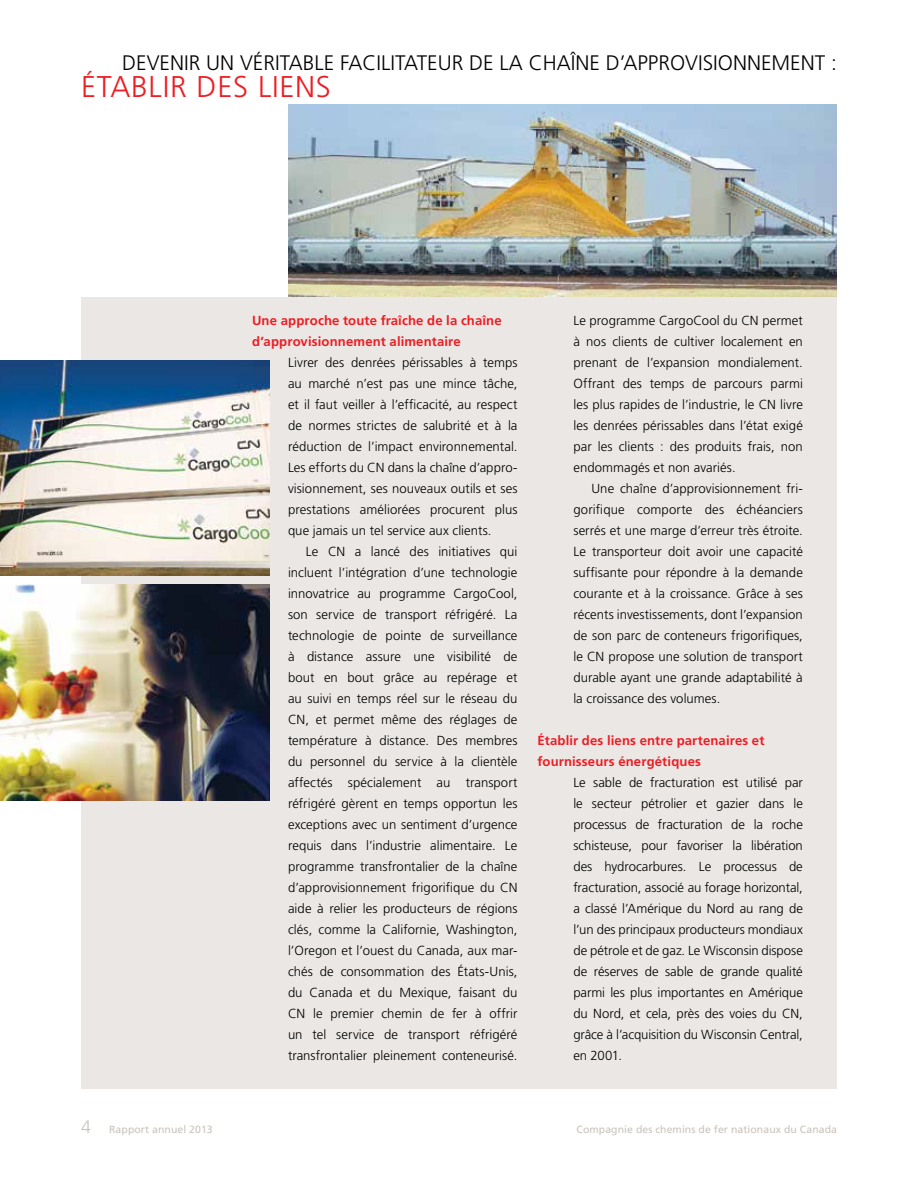
<style>
.page{position:relative;width:918px;height:1188px;background:#fff}
.page>*{position:absolute;margin:0;border:0;box-sizing:border-box;transform-origin:0 0}
.t1{font:300 30px "Frutiger LT Std";letter-spacing:.025em;color:#ed1d24}
.t2{font:300 21px "Frutiger LT Std";color:#000}
.t3{font:300 13.2px/21px "Frutiger LT Std";color:#000;text-align:justify}
.t4{font:700 13.2px/21px "Frutiger LT Std";letter-spacing:.01em;color:#ed1d24}
.t5{font:10.5px "Frutiger LT Std";letter-spacing:.005em;color:#cac3bc}
.s1{font-weight:300;font-size:18px}
</style>
<div class="page">
<img style="left:288px;top:105px;width:549px;height:192px">
<div style="left:81px;top:297px;width:756px;height:792px;background:#eae7e4"></div>
<img style="left:0;top:360px;width:270px;height:216px">
<img style="left:0;top:585px;width:270px;height:216px">
<h2 class="t2" style="left:122px;top:51px;width:716px">DEVENIR UN VÉRITABLE FACILITATEUR DE LA CHAÎNE D’APPROVISIONNEMENT :</h2>
<h1 class="t1" style="left:81px;top:70px;width:251px">ÉTABLIR DES LIENS</h1>
<p class="t4" style="left:252px;top:310px;width:251px">Une approche toute fraîche de la chaîne d’approvisionnement alimentaire</p>
<p class="t3" style="left:288px;top:352px;width:231px">Livrer des denrées périssables à temps au marché n’est pas une mince tâche, et il faut veiller à l’efficacité, au respect de normes strictes de salubrité et à la réduction de l’impact environnemental.<br>Les efforts du CN dans la chaîne d’appro&shy;visionnement, ses nouveaux outils et ses prestations améliorées procurent plus que jamais un tel service aux clients.</p>
<p class="t3" style="left:288px;top:541px;width:231px;text-indent:18px">Le CN a lancé des initiatives qui incluent l’intégration d’une technologie innovatrice au programme CargoCool, son service de transport réfrigéré. La technologie de pointe de surveillance à distance assure une visibilité de bout en bout grâce au repérage et au suivi en temps réel sur le réseau du CN, et permet même des réglages de température à distance. Des membres du personnel du service à la clientèle affectés spécialement au transport réfrigéré gèrent en temps opportun les exceptions avec un sentiment d’urgence requis dans l’industrie alimentaire. Le programme transfrontalier de la chaîne d’approvisionnement frigorifique du CN aide à relier les producteurs de régions clés, comme la Californie, Washington, l’Oregon et l’ouest du Canada, aux mar&shy;chés de consommation des États-Unis, du Canada et du Mexique, faisant du CN le premier chemin de fer à offrir un tel service de transport réfrigéré transfrontalier pleinement conteneurisé.</p>
<p class="t3" style="left:573px;top:310px;width:231px">Le programme CargoCool du CN permet à nos clients de cultiver localement en prenant de l’expansion mondialement.<br>Offrant des temps de parcours parmi les plus rapides de l’industrie, le CN livre les denrées périssables dans l’état exigé par les clients : des produits frais, non endommagés et non avariés.</p>
<p class="t3" style="left:573px;top:478px;width:231px;text-indent:18px">Une chaîne d’approvisionnement fri&shy;gorifique comporte des échéanciers serrés et une marge d’erreur très étroite.<br>Le transporteur doit avoir une capacité suffisante pour répondre à la demande courante et à la croissance. Grâce à ses récents investissements, dont l’expansion de son parc de conteneurs frigorifiques, le CN propose une solution de transport durable ayant une grande adaptabilité à la croissance des volumes.</p>
<p class="t4" style="left:537px;top:730px;width:229px">Établir des liens entre partenaires et fournisseurs énergétiques</p>
<p class="t3" style="left:573px;top:772px;width:231px">Le sable de fracturation est utilisé par le secteur pétrolier et gazier dans le processus de fracturation de la roche schisteuse, pour favoriser la libération des hydrocarbures. Le processus de fracturation, associé au forage horizontal, a classé l’Amérique du Nord au rang de l’un des principaux producteurs mondiaux de pétrole et de gaz. Le Wisconsin dispose de réserves de sable de grande qualité parmi les plus importantes en Amérique du Nord, et cela, près des voies du CN, grâce à l’acquisition du Wisconsin Central, en 2001.</p>
<p class="t5" style="left:81px;top:1124px;width:133px"><span class="s1">4</span> Rapport annuel 2013</p>
<p class="t5" style="left:577px;top:1124px;width:262px">Compagnie des chemins de fer nationaux du Canada</p>
</div>
